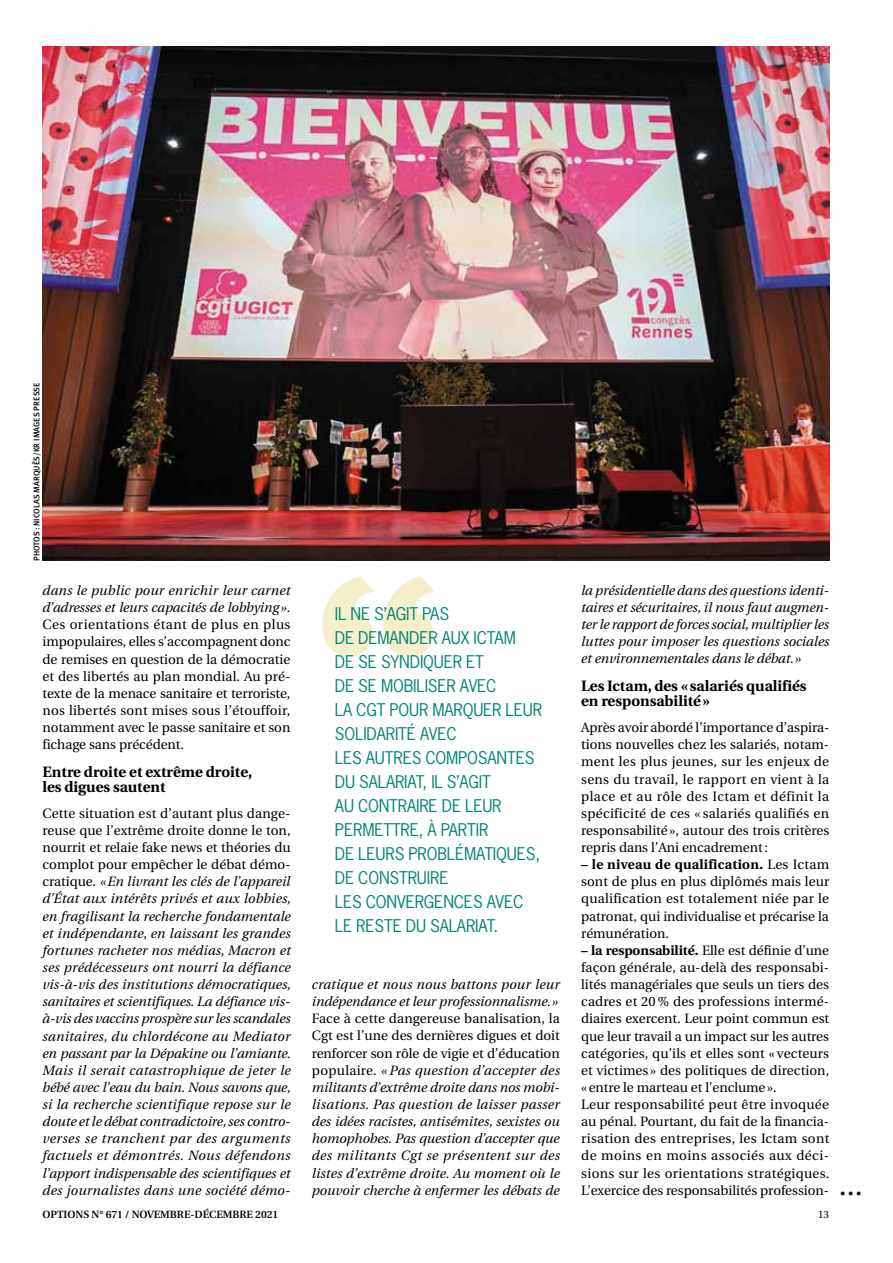
<style>
.page{position:relative;width:893px;height:1263px;background:#fff}
.page>*{position:absolute;margin:0;border:0;box-sizing:border-box;transform-origin:0 0}
.t1{font:700 268.5px "Meta Plus";color:#f4eeca}
.t2{font:16.5px/24px "News Gothic";letter-spacing:-.01em;color:#008474}
.t3{font:700 15px/15px "Utopia";color:#000}
.t4{font:italic 13.5px/17.1px "Utopia";letter-spacing:.005em;color:#000;text-align:justify}
.t5{font:13.5px/17.1px "Utopia";color:#000;text-align:justify}
.t6{font:600 10.5px "Utopia";letter-spacing:-.005em;color:#000}
.t7{font:10.5px "Utopia";color:#000}
.t8{font:500 8.25px "Meta Plus";color:#000}
.s1{font-style:normal}
.s2{font-weight:700}
.s3{font-family:"Cosmos";font-weight:500;font-size:24px}
</style>
<div class="page">
<img style="left:43px;top:47px;width:786px;height:514px">
<p class="t8" style="left:32px;top:561px;width:180px;rotate:-90deg">PHOTOS : Nicolas Marquès/KR IMAGES PRESSE</p>
<p class="t4" style="left:43px;top:582px;width:250px">dans le public pour enrichir leur carnet d’adresses et leurs capacités de lobbying».</p>
<p class="t5" style="left:43px;top:616px;width:250px">Ces orientations étant de plus en plus impopulaires, elles s’accompagnent donc de remises en question de la démocratie et des libertés au plan mondial. Au pré&shy;texte de la menace sanitaire et terroriste, nos libertés sont mises sous l’étouffoir, notamment avec le passe sanitaire et son fichage sans précédent.</p>
<p class="t3" style="left:43px;top:764px;width:211px">Entre droite et extrême droite, les digues sautent</p>
<p class="t4" style="left:43px;top:805px;width:250px"><span class="s1">Cette situation est d’autant plus dange&shy;reuse que l’extrême droite donne le ton, nourrit et relaie fake news et théories du complot pour empêcher le débat démo&shy;cratique.</span> «En livrant les clés de l’appareil d’État aux intérêts privés et aux lobbies, en fragilisant la recherche fondamentale et indépendante, en laissant les grandes fortunes racheter nos médias, Macron et ses prédécesseurs ont nourri la défiance vis-à-vis des institutions démocratiques, sanitaires et scientifiques. La défiance vis&shy;à-vis des vaccins prospère sur les scandales sanitaires, du chlordécone au Mediator en passant par la Dépakine ou l’amiante.<br>Mais il serait catastrophique de jeter le bébé avec l’eau du bain. Nous savons que, si la recherche scientifique repose sur le doute et le débat contradictoire, ses contro&shy;verses se tranchent par des arguments factuels et démontrés. Nous défendons l’apport indispensable des scientifiques et des journalistes dans une société démo-</p>
<h1 class="t1" style="left:312px;top:521px;width:133px">“</h1>
<p class="t2" style="left:335px;top:602px;width:209px">IL NE S’AGIT PAS<br>DE DEMANDER AUX ICTAM<br>DE SE SYNDIQUER ET<br>DE SE MOBILISER AVEC<br>LA CGT POUR MARQUER LEUR<br>SOLIDARITÉ AVEC<br>LES AUTRES COMPOSANTES<br>DU SALARIAT, IL S’AGIT<br>AU CONTRAIRE DE LEUR<br>PERMETTRE, À PARTIR<br>DE LEURS PROBLÉMATIQUES,<br>DE CONSTRUIRE<br>LES CONVERGENCES AVEC<br>LE RESTE DU SALARIAT.</p>
<p class="t4" style="left:312px;top:976px;width:249px">cratique et nous nous battons pour leur indépendance et leur professionnalisme.»</p>
<p class="t4" style="left:312px;top:1010px;width:250px"><span class="s1">Face à cette dangereuse banalisation, la Cgt est l’une des dernières digues et doit renforcer son rôle de vigie et d’éducation populaire.</span> « Pas question d’accepter des militants d’extrême droite dans nos mobi&shy;lisations. Pas question de laisser passer des idées racistes, antisémites, sexistes ou homophobes. Pas question d’accepter que des militants Cgt se présentent sur des listes d’extrême droite. Au moment où le pouvoir cherche à enfermer les débats de</p>
<p class="t4" style="left:581px;top:582px;width:250px">la présidentielle dans des questions identi&shy;taires et sécuritaires, il nous faut augmen&shy;ter le rapport de forces social, multiplier les luttes pour imposer les questions sociales et environnementales dans le débat.»</p>
<p class="t3" style="left:581px;top:679px;width:227px">Les Ictam, des « salariés qualifiés en responsabilité»</p>
<p class="t5" style="left:581px;top:719px;width:250px">Après avoir abordé l’importance d’aspira&shy;tions nouvelles chez les salariés, notam&shy;ment les plus jeunes, sur les enjeux de sens du travail, le rapport en vient à la place et au rôle des Ictam et définit la spécificité de ces « salariés qualifiés en responsabilité», autour des trois critères repris dans l’Ani encadrement:</p>
<p class="t5" style="left:581px;top:856px;width:250px"><span class="s2">– le niveau de qualification.</span> Les Ictam sont de plus en plus diplômés mais leur qualification est totalement niée par le patronat, qui individualise et précarise la rémunération.</p>
<p class="t5" style="left:581px;top:942px;width:283px;text-align:left"><span class="s2">– la responsabilité.</span> Elle est définie d’une façon générale, au-delà des responsabi-<br>lités managériales que seuls un tiers des cadres et 20 % des professions intermé&shy;diaires exercent. Leur point commun est<br>que leur travail a un impact sur les autres catégories, qu’ils et elles sont « vecteurs<br>et victimes » des politiques de direction, «entre le marteau et l’enclume».<br>Leur responsabilité peut être invoquée<br>au pénal. Pourtant, du fait de la financia&shy;risation des entreprises, les Ictam sont<br>de moins en moins associés aux déci&shy;sions sur les orientations stratégiques.<br>L’exercice des responsabilités profession- <span class="s3">…</span></p>
<p class="t6" style="left:43px;top:1208px;width:237px">OPTIONS N° 671 / NOVEMbre-DÉCEMBRE 2021</p>
<p class="t7" style="left:818px;top:1208px;width:13px">13</p>
</div>
